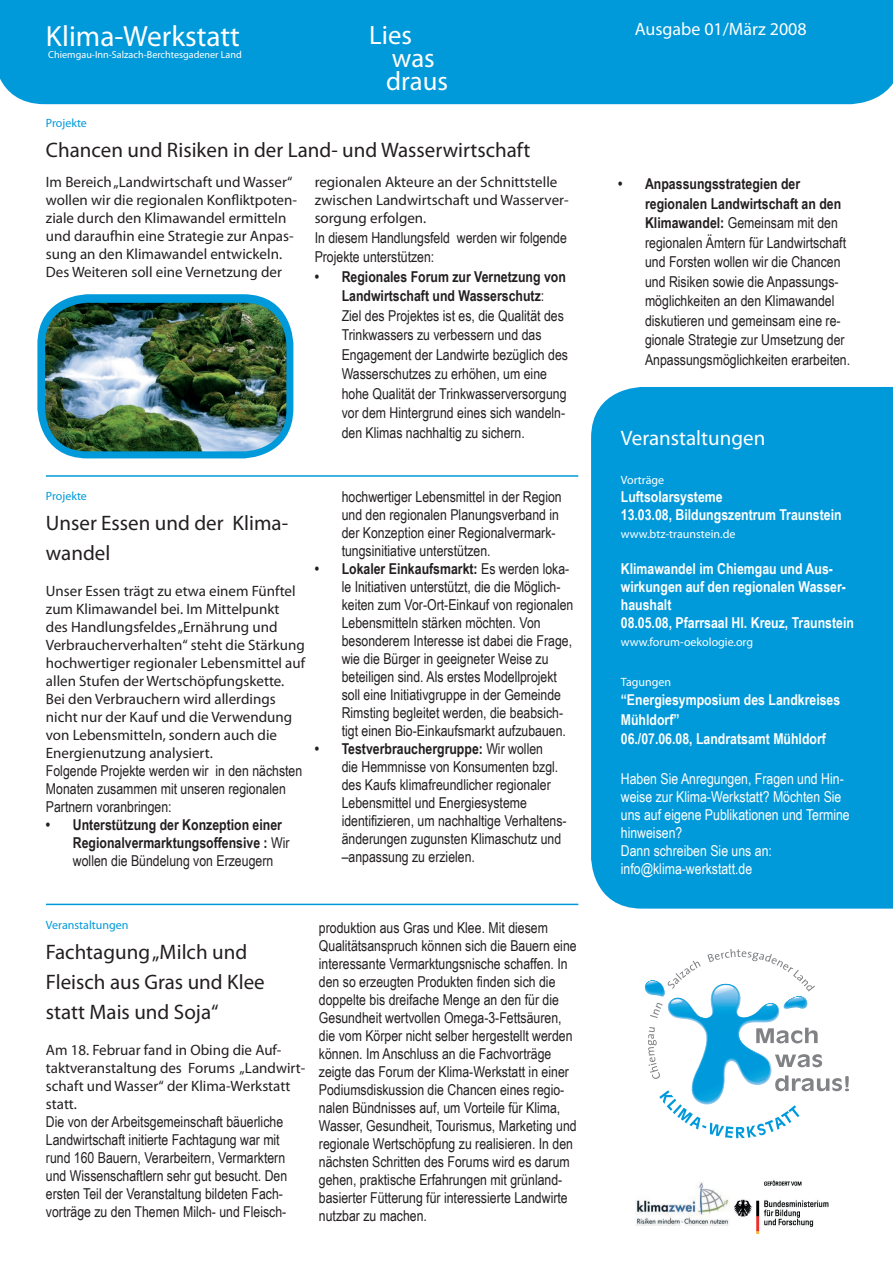
<style>
.page{position:relative;width:893px;height:1263px;background:#fff}
.page>*{position:absolute;margin:0;border:0;box-sizing:border-box;transform-origin:0 0}
.t1{font:29.25px "Myriad Pro";color:#fff}
.t2{font:26.7px/23px "Myriad Pro";color:#fff}
.t3{font:21px/30px "Myriad Pro";color:#231f20}
.t4{font:21px "Myriad Pro";color:#fff}
.t5{font:18px "Myriad Pro";color:#fff}
.t6{font:15px/18px "Arial Narrow";color:#231f20}
.t7{font:15px/18px "Myriad Pro";color:#231f20}
.t8{font:700 15px/18px "Arial Narrow";color:#fff}
.t9{font:15px/18px "Arial Narrow";color:#fff}
.t10{font:700 15px/18px "Arial Narrow";color:#231f20}
.t11{font:12px "Myriad Pro";color:#fff}
.t12{font:12px "Myriad Pro";color:#0099da}
.t13{font:10.2px "Myriad Pro";color:#fff}
.s1{font-weight:700}
.s2{font-weight:400}
</style>
<div class="page">
<div style="left:0;top:0;width:893px;height:104px;background:#0099da"></div>
<div style="left:591px;top:387px;width:302px;height:522px;background:#0099da"></div>
<hr style="left:46px;top:475px;width:532px;height:2px;background:#0099da">
<div style="left:37px;top:294px;width:256px;height:164px;background:#0099da;border-radius:50px"></div>
<img style="left:45px;top:303px;width:241px;height:148px">
<hr style="left:46px;top:904px;width:532px;height:1px;background:#0099da">
<svg style="left:645px;top:949px;width:204px;height:189px"></svg>
<img style="left:636px;top:1181px;width:93px;height:45px">
<img style="left:734px;top:1180px;width:95px;height:53px">
<h1 class="t1" style="left:46px;top:18px;width:195px">Klima-Werkstatt</h1>
<p class="t13" style="left:48px;top:49px;width:195px">Chiemgau-Inn-Salzach-Berchtesgadener Land</p>
<h2 class="t2" style="left:386px;top:23px;width:63px;text-indent:-17px">Lies was draus</h2>
<p class="t5" style="left:635px;top:18px;width:174px">Ausgabe 01/März 2008</p>
<p class="t12" style="left:46px;top:116px;width:43px">Projekte</p>
<h3 class="t3" style="left:46px;top:135px;width:486px">Chancen und Risiken in der Land- und Wasserwirtschaft</h3>
<p class="t7" style="left:46px;top:173px;width:253px">Im Bereich „Landwirtschaft und Wasser“ wollen wir die regionalen Konfliktpoten&shy;ziale durch den Klimawandel ermitteln und daraufhin eine Strategie zur Anpas&shy;sung an den Klimawandel entwickeln.<br>Des Weiteren soll eine Vernetzung der</p>
<p class="t7" style="left:315px;top:173px;width:255px">regionalen Akteure an der Schnittstelle zwischen Landwirtschaft und Wasserver&shy;sorgung erfolgen.</p>
<p class="t6" style="left:315px;top:227px;width:254px;line-height:19.5px">In diesem Handlungsfeld werden wir folgende<br>Projekte unterstützen:</p>
<p class="t6" style="left:342px;top:266px;width:228px;line-height:19.5px;text-indent:-27px"><span class="s1">• Regionales Forum zur Vernetzung von Landwirtschaft und Wasserschutz</span>:<br>Ziel des Projektes ist es, die Qualität des Trinkwassers zu verbessern und das Engagement der Landwirte bezüglich des Wasserschutzes zu erhöhen, um eine hohe Qualität der Trinkwasserversorgung vor dem Hintergrund eines sich wandeln&shy;den Klimas nachhaltig zu sichern.</p>
<p class="t12" style="left:46px;top:489px;width:43px">Projekte</p>
<h3 class="t3" style="left:46px;top:508px;width:244px">Unser Essen und der Klima&shy;wandel</h3>
<p class="t7" style="left:46px;top:582px;width:261px">Unser Essen trägt zu etwa einem Fünftel zum Klimawandel bei. Im Mittelpunkt des Handlungsfeldes „Ernährung und Verbraucherverhalten“ steht die Stärkung hochwertiger regionaler Lebensmittel auf allen Stufen der Wertschöpfungskette.<br>Bei den Verbrauchern wird allerdings nicht nur der Kauf und die Verwendung von Lebensmitteln, sondern auch die Energienutzung analysiert.</p>
<p class="t6" style="left:46px;top:761px;width:258px">Folgende Projekte werden wir in den nächsten<br>Monaten zusammen mit unseren regionalen<br>Partnern voranbringen:</p>
<p class="t10" style="left:73px;top:815px;width:218px;text-indent:-27px">• Unterstützung der Konzeption einer<br>Regionalvermarktungsoffensive : <span class="s2">Wir wollen die Bündelung von Erzeugern</span></p>
<p class="t6" style="left:342px;top:487px;width:222px">hochwertiger Lebensmittel in der Region und den regionalen Planungsverband in der Konzeption einer Regionalvermark&shy;tungsinitiative unterstützen.</p>
<p class="t6" style="left:342px;top:559px;width:233px;text-indent:-27px"><span class="s1">• Lokaler Einkaufsmarkt:</span> Es werden loka&shy;le Initiativen unterstützt, die die Möglich&shy;keiten zum Vor-Ort-Einkauf von regionalen Lebensmitteln stärken möchten. Von besonderem Interesse ist dabei die Frage, wie die Bürger in geeigneter Weise zu beteiligen sind. Als erstes Modellprojekt soll eine Initiativgruppe in der Gemeinde Rimsting begleitet werden, die beabsich&shy;tigt einen Bio-Einkaufsmarkt aufzubauen.</p>
<p class="t6" style="left:342px;top:739px;width:226px;text-indent:-27px"><span class="s1">• Testverbrauchergruppe:</span> Wir wollen<br>die Hemmnisse von Konsumenten bzgl. des Kaufs klimafreundlicher regionaler Lebensmittel und Energiesysteme identifizieren, um nachhaltige Verhaltens&shy;änderungen zugunsten Klimaschutz und –anpassung zu erzielen.</p>
<p class="t12" style="left:46px;top:917px;width:84px">Veranstaltungen</p>
<h3 class="t3" style="left:46px;top:936px;width:220px">Fachtagung „Milch und<br>Fleisch aus Gras und Klee statt Mais und Soja“</h3>
<p class="t7" style="left:46px;top:1040px;width:261px">Am 18. Februar fand in Obing die Auf&shy;taktveranstaltung des Forums „Landwirt&shy;schaft und Wasser“ der Klima-Werkstatt statt.</p>
<p class="t6" style="left:46px;top:1112px;width:243px">Die von der Arbeitsgemeinschaft bäuerliche Landwirtschaft initierte Fachtagung war mit rund 160 Bauern, Verarbeitern, Vermarktern und Wissenschaftlern sehr gut besucht. Den ersten Teil der Veranstaltung bildeten Fach&shy;vorträge zu den Themen Milch- und Fleisch-</p>
<p class="t6" style="left:319px;top:918px;width:259px">produktion aus Gras und Klee. Mit diesem Qualitätsanspruch können sich die Bauern eine interessante Vermarktungsnische schaffen. In den so erzeugten Produkten finden sich die doppelte bis dreifache Menge an den für die Gesundheit wertvollen Omega-3-Fettsäuren, die vom Körper nicht selber hergestellt werden können. Im Anschluss an die Fachvorträge zeigte das Forum der Klima-Werkstatt in einer Podiumsdiskussion die Chancen eines regio&shy;nalen Bündnisses auf, um Vorteile für Klima, Wasser, Gesundheit, Tourismus, Marketing und regionale Wertschöpfung zu realisieren. In den nächsten Schritten des Forums wird es darum gehen, praktische Erfahrungen mit grünland&shy;basierter Fütterung für interessierte Landwirte nutzbar zu machen.</p>
<p class="t6" style="left:645px;top:174px;width:207px;line-height:19.5px;text-indent:-27px"><span class="s1">• Anpassungsstrategien der regionalen Landwirtschaft an den Klimawandel:</span> Gemeinsam mit den regionalen Ämtern für Landwirtschaft und Forsten wollen wir die Chancen und Risiken sowie die Anpassungs&shy;möglichkeiten an den Klimawandel diskutieren und gemeinsam eine re&shy;gionale Strategie zur Umsetzung der Anpassungsmöglichkeiten erarbeiten.</p>
<h3 class="t4" style="left:621px;top:425px;width:146px">Veranstaltungen</h3>
<p class="t11" style="left:621px;top:473px;width:45px">Vorträge</p>
<p class="t8" style="left:621px;top:487px;width:222px">Luftsolarsysteme<br>13.03.08, Bildungszentrum Traunstein</p>
<p class="t11" style="left:621px;top:527px;width:116px">www.btz-traunstein.de</p>
<p class="t8" style="left:621px;top:559px;width:235px">Klimawandel im Chiemgau und Aus&shy;wirkungen auf den regionalen Wasser&shy;haushalt<br>08.05.08, Pfarrsaal Hl. Kreuz, Traunstein</p>
<p class="t11" style="left:621px;top:635px;width:134px">www.forum-oekologie.org</p>
<p class="t11" style="left:621px;top:674px;width:52px">Tagungen</p>
<p class="t8" style="left:621px;top:690px;width:221px;line-height:19.5px">“Energiesymposium des Landkreises<br>Mühldorf”<br>06./07.06.08, Landratsamt Mühldorf</p>
<p class="t9" style="left:621px;top:769px;width:230px">Haben Sie Anregungen, Fragen und Hin&shy;weise zur Klima-Werkstatt? Möchten Sie uns auf eigene Publikationen und Termine hinweisen?<br>Dann schreiben Sie uns an: info@klima-werkstatt.de</p>
</div>
